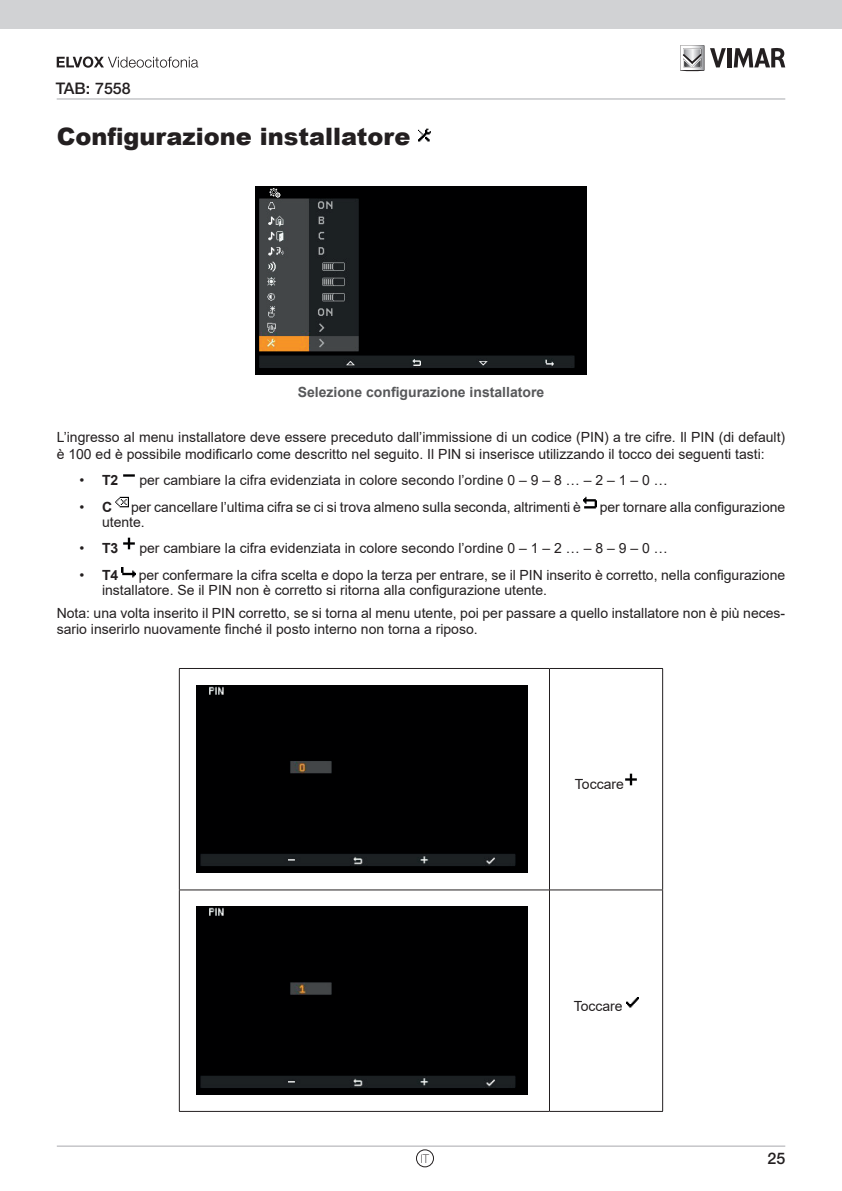
<style>
.page{position:relative;width:842px;height:1191px;background:#fff}
.page>*{position:absolute;margin:0;border:0;box-sizing:border-box;transform-origin:0 0}
.t1{font:900 24px "Arial";color:#231f20}
.t2{font:500 16px "Helvetica Neue LT Std";color:#231f20}
.t3{font:14px/16.8px "Arial";color:#231f20}
.t4{font:700 14px "Arial";color:#57585a}
.t5{font:700 14px "Arial";color:#231f20}
.t6{font:100 12px "Helvetica Neue LT Std";color:#231f20}
.s1{font-weight:400}
.s2{font-weight:700}
</style>
<div class="page">
<hr style="left:57px;top:1145px;width:728px;height:1px;background:#a8a9ad">
<div style="left:0;top:0;width:842px;height:28px;background:#d1d2d4"></div>
<svg style="left:680px;top:45px;width:24px;height:27px"></svg>
<svg style="left:710px;top:48px;width:16px;height:19px"></svg>
<hr style="left:727px;top:48px;width:4px;height:19px;background:#231f20">
<svg style="left:734px;top:48px;width:51px;height:19px"></svg>
<hr style="left:57px;top:98px;width:728px;height:1px;background:#a8a9ad">
<svg style="left:57px;top:56px;width:141px;height:12px"></svg>
<div style="left:416px;top:1149px;width:18px;height:18px;border:1px solid #231f20;border-radius:50%"></div>
<img style="left:418px;top:128px;width:13px;height:14px">
<img style="left:256px;top:187px;width:330px;height:187px">
<img style="left:123px;top:474px;width:12px;height:3px">
<img style="left:115px;top:496px;width:13px;height:12px">
<img style="left:584px;top:496px;width:13px;height:13px">
<img style="left:123px;top:537px;width:12px;height:13px">
<img style="left:122px;top:567px;width:13px;height:11px">
<hr style="left:179px;top:668px;width:370px;height:1px;background:#231f20">
<hr style="left:179px;top:668px;width:1px;height:221px;background:#231f20">
<hr style="left:549px;top:668px;width:114px;height:1px;background:#231f20">
<hr style="left:549px;top:668px;width:1px;height:221px;background:#231f20">
<hr style="left:662px;top:668px;width:1px;height:221px;background:#231f20">
<hr style="left:179px;top:889px;width:370px;height:1px;background:#231f20">
<hr style="left:179px;top:890px;width:1px;height:221px;background:#231f20">
<hr style="left:549px;top:889px;width:114px;height:1px;background:#231f20">
<hr style="left:549px;top:890px;width:1px;height:221px;background:#231f20">
<hr style="left:662px;top:890px;width:1px;height:221px;background:#231f20">
<hr style="left:179px;top:1111px;width:370px;height:1px;background:#231f20">
<hr style="left:549px;top:1111px;width:114px;height:1px;background:#231f20">
<img style="left:196px;top:685px;width:331px;height:188px">
<img style="left:625px;top:773px;width:12px;height:13px">
<img style="left:196px;top:907px;width:331px;height:187px">
<img style="left:627px;top:997px;width:11px;height:11px">
<p class="t2" style="left:56px;top:79px;width:76px">TAB: 7558</p>
<h1 class="t1" style="left:57px;top:119px;width:355px">Configurazione installatore</h1>
<p class="t4" style="left:298px;top:382px;width:248px">Selezione configurazione installatore</p>
<p class="t3" style="left:57px;top:428px;width:730px">L’ingresso al menu installatore deve essere preceduto dall’immissione di un codice (PIN) a tre cifre. Il PIN (di default) è 100 ed è possibile modificarlo come descritto nel seguito. Il PIN si inserisce utilizzando il tocco dei seguenti tasti:</p>
<p class="t5" style="left:79px;top:470px;width:41px"><span class="s1">•</span> T2</p>
<p class="t3" style="left:139px;top:472px;width:530px">per cambiare la cifra evidenziata in colore secondo l’ordine 0 – 9 – 8 … – 2 – 1 – 0 …</p>
<p class="t3" style="left:79px;top:498px;width:34px">• <span class="s2">C</span></p>
<p class="t3" style="left:131px;top:498px;width:451px">per cancellare l’ultima cifra se ci si trova almeno sulla seconda, altrimenti è</p>
<p class="t3" style="left:600px;top:498px;width:187px">per tornare alla configurazione</p>
<p class="t3" style="left:102px;top:513px;width:44px">utente.</p>
<p class="t5" style="left:79px;top:538px;width:41px"><span class="s1">•</span> T3</p>
<p class="t3" style="left:139px;top:540px;width:530px">per cambiare la cifra evidenziata in colore secondo l’ordine 0 – 1 – 2 … – 8 – 9 – 0 …</p>
<p class="t5" style="left:79px;top:565px;width:41px"><span class="s1">•</span> T4</p>
<p class="t3" style="left:102px;top:567px;width:685px;line-height:15.2px;text-indent:37px">per confermare la cifra scelta e dopo la terza per entrare, se il PIN inserito è corretto, nella configurazione installatore. Se il PIN non è corretto si ritorna alla configurazione utente.</p>
<p class="t3" style="left:57px;top:604px;width:730px">Nota: una volta inserito il PIN corretto, se si torna al menu utente, poi per passare a quello installatore non è più neces&shy;sario inserirlo nuovamente finché il posto interno non torna a riposo.</p>
<p class="t3" style="left:575px;top:775px;width:51px">Toccare</p>
<p class="t6" style="left:421px;top:1151px;width:10px">IT</p>
<p class="t3" style="left:574px;top:997px;width:51px">Toccare</p>
<p class="t2" style="left:767px;top:1148px;width:19px">25</p>
</div>
